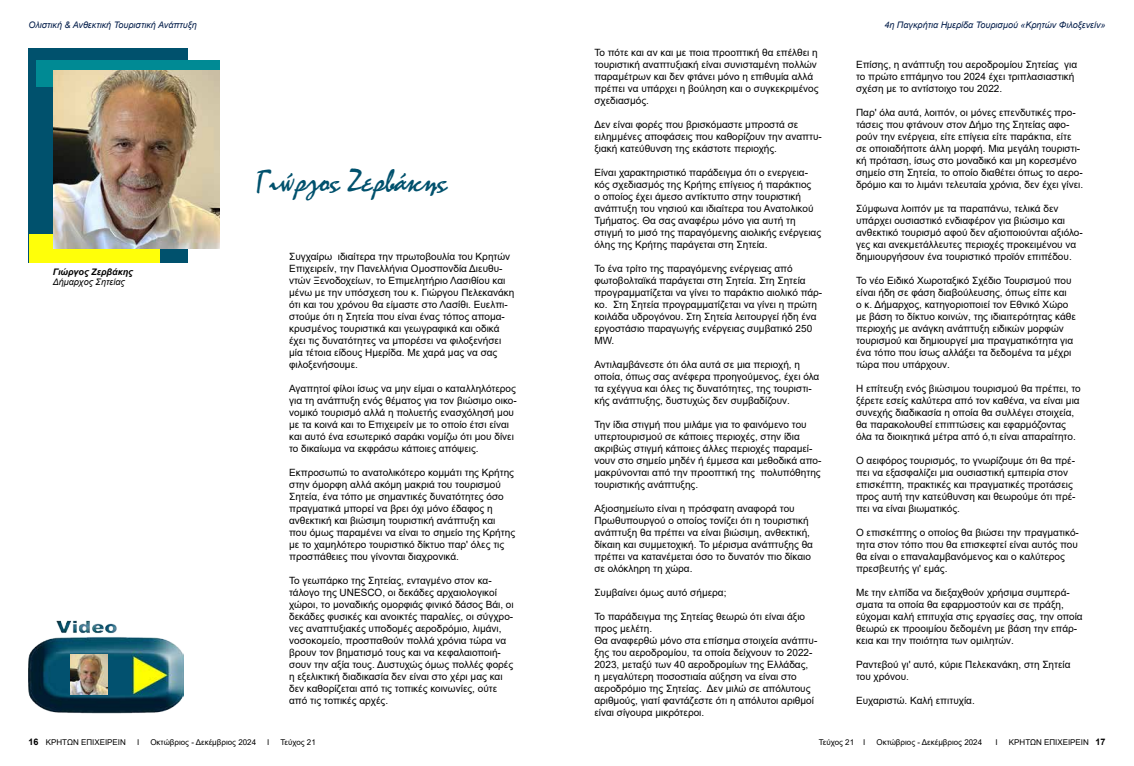
<style>
.page{position:relative;width:1134px;height:766px;background:#fff}
.page>*{position:absolute;margin:0;border:0;box-sizing:border-box;transform-origin:0 0}
.t1{font:32px "Mistral";color:#00516d}
.t2{font:10px/12px "Arial";color:#000}
.t3{font:italic 9px "Arial";color:#001b48}
.t4{font:italic 700 9px "Arial";color:#000}
.t5{font:italic 9px "Arial";color:#000}
.t6{font:8px "Arial";color:#000}
.s1{font-weight:700;font-size:9px}
</style>
<div class="page">
<div style="left:28px;top:48px;width:159px;height:214px;background:#00516d"></div>
<div style="left:29px;top:234px;width:131px;height:28px;background:#ffff09"></div>
<img style="left:28px;top:620px;width:155px;height:94px">
<img style="left:71px;top:654px;width:37px;height:40px">
<div style="left:36px;top:60px;width:184px;height:26px;background:#008a94"></div>
<img style="left:53px;top:71px;width:167px;height:177px">
<p class="t3" style="left:28px;top:19px;width:170px">Ολιστική &amp; Ανθεκτική Τουριστική Ανάπτυξη</p>
<p class="t4" style="left:53px;top:265px;width:82px">Γιώργος Ζερβάκης</p>
<p class="t5" style="left:53px;top:276px;width:74px">Δήμαρχος Σητείας</p>
<h1 class="t1" style="left:256px;top:162px;width:193px">Γιώργος Ζερβάκης</h1>
<p class="t2" style="left:289px;top:250px;width:227px">Συγχαίρω ιδιαίτερα την πρωτοβουλία του Κρητών Επιχειρείν, την Πανελλήνια Ομοσπονδία Διευθυ&shy;ντών Ξενοδοχείων, το Επιμελητήριο Λασιθίου και μένω με την υπόσχεση του κ. Γιώργου Πελεκανάκη ότι και του χρόνου θα είμαστε στο Λασίθι. Ευελπι&shy;στούμε ότι η Σητεία που είναι ένας τόπος απομα&shy;κρυσμένος τουριστικά και γεωγραφικά και οδικά έχει τις δυνατότητες να μπορέσει να φιλοξενήσει μία τέτοια είδους Ημερίδα. Με χαρά μας να σας φιλοξενήσουμε.</p>
<p class="t2" style="left:289px;top:382px;width:229px">Αγαπητοί φίλοι ίσως να μην είμαι ο καταλληλότερος για τη ανάπτυξη ενός θέματος για τον βιώσιμο οικο&shy;νομικό τουρισμό αλλά η πολυετής ενασχόλησή μου με τα κοινά και το Επιχειρείν με το οποίο έτσι είναι και αυτό ένα εσωτερικό σαράκι νομίζω ότι μου δίνει το δικαίωμα να εκφράσω κάποιες απόψεις.</p>
<p class="t2" style="left:289px;top:466px;width:228px">Εκπροσωπώ το ανατολικότερο κομμάτι της Κρήτης στην όμορφη αλλά ακόμη μακριά του τουρισμού Σητεία, ένα τόπο με σημαντικές δυνατότητες όσο πραγματικά μπορεί να βρει όχι μόνο έδαφος η ανθεκτική και βιώσιμη τουριστική ανάπτυξη και που όμως παραμένει να είναι το σημείο της Κρήτης με το χαμηλότερο τουριστικό δίκτυο παρ' όλες τις προσπάθειες που γίνονται διαχρονικά.</p>
<p class="t2" style="left:289px;top:574px;width:226px">Το γεωπάρκο της Σητείας, ενταγμένο στον κα&shy;τάλογο της UNESCO, οι δεκάδες αρχαιολογικοί χώροι, το μοναδικής ομορφιάς φινικό δάσος Βάι, οι δεκάδες φυσικές και ανοικτές παραλίες, οι σύγχρο&shy;νες αναπτυξιακές υποδομές αεροδρόμιο, λιμάνι, νοσοκομείο, προσπαθούν πολλά χρόνια τώρα να βρουν τον βηματισμό τους και να κεφαλαιοποιή&shy;σουν την αξία τους. Δυστυχώς όμως πολλές φορές η εξελικτική διαδικασία δεν είναι στο χέρι μας και δεν καθορίζεται από τις τοπικές κοινωνίες, ούτε από τις τοπικές αρχές.</p>
<p class="t2" style="left:594px;top:46px;width:226px">Το πότε και αν και με ποια προοπτική θα επέλθει η τουριστική αναπτυξιακή είναι συνισταμένη πολλών παραμέτρων και δεν φτάνει μόνο η επιθυμία αλλά πρέπει να υπάρχει η βούληση και ο συγκεκριμένος σχεδιασμός.</p>
<p class="t2" style="left:594px;top:118px;width:229px">Δεν είναι φορές που βρισκόμαστε μπροστά σε ειλημμένες αποφάσεις που καθορίζουν την αναπτυ&shy;ξιακή κατεύθυνση της εκάστοτε περιοχής.</p>
<p class="t2" style="left:594px;top:166px;width:228px">Είναι χαρακτηριστικό παράδειγμα ότι ο ενεργεια&shy;κός σχεδιασμός της Κρήτης επίγειος ή παράκτιος<br>ο οποίος έχει άμεσο αντίκτυπο στην τουριστική ανάπτυξη του νησιού και ιδιαίτερα του Ανατολικού Τμήματος. Θα σας αναφέρω μόνο για αυτή τη στιγμή το μισό της παραγόμενης αιολικής ενέργειας όλης της Κρήτης παράγεται στη Σητεία.</p>
<p class="t2" style="left:594px;top:262px;width:229px">Το ένα τρίτο της παραγόμενης ενέργειας από φωτοβολταϊκά παράγεται στη Σητεία. Στη Σητεία προγραμματίζεται να γίνει το παράκτιο αιολικό πάρ&shy;κο. Στη Σητεία προγραμματίζεται να γίνει η πρώτη κοιλάδα υδρογόνου. Στη Σητεία λειτουργεί ήδη ένα εργοστάσιο παραγωγής ενέργειας συμβατικό 250<br>ΜW.</p>
<p class="t2" style="left:594px;top:358px;width:226px">Αντιλαμβάνεστε ότι όλα αυτά σε μια περιοχή, η οποία, όπως σας ανέφερα προηγούμενος, έχει όλα τα εχέγγυα και όλες τις δυνατότητες, της τουριστι&shy;κής ανάπτυξης, δυστυχώς δεν συμβαδίζουν.</p>
<p class="t2" style="left:594px;top:418px;width:228px">Την ίδια στιγμή που μιλάμε για το φαινόμενο του υπερτουρισμού σε κάποιες περιοχές, στην ίδια ακριβώς στιγμή κάποιες άλλες περιοχές παραμεί&shy;νουν στο σημείο μηδέν ή έμμεσα και μεθοδικά απο&shy;μακρύνονται από την προοπτική της πολυπόθητης τουριστικής ανάπτυξης.</p>
<p class="t2" style="left:594px;top:502px;width:220px">Αξιοσημείωτο είναι η πρόσφατη αναφορά του Πρωθυπουργού ο οποίος τονίζει ότι η τουριστική ανάπτυξη θα πρέπει να είναι βιώσιμη, ανθεκτική, δίκαιη και συμμετοχική. Το μέρισμα ανάπτυξης θα πρέπει να κατανέμεται όσο το δυνατόν πιο δίκαιο σε ολόκληρη τη χώρα.</p>
<p class="t2" style="left:594px;top:586px;width:134px">Συμβαίνει όμως αυτό σήμερα;</p>
<p class="t2" style="left:594px;top:610px;width:224px">Το παράδειγμα της Σητείας θεωρώ ότι είναι άξιο προς μελέτη.<br>Θα αναφερθώ μόνο στα επίσημα στοιχεία ανάπτυ&shy;ξης του αεροδρομίου, τα οποία δείχνουν το 2022- 2023, μεταξύ των 40 αεροδρομίων της Ελλάδας,<br>η μεγαλύτερη ποσοστιαία αύξηση να είναι στο αεροδρόμιο της Σητείας. Δεν μιλώ σε απόλυτους αριθμούς, γιατί φαντάζεστε ότι η απόλυτοι αριθμοί είναι σίγουρα μικρότεροι.</p>
<p class="t3" style="left:884px;top:19px;width:223px">4η Παγκρήτια Ημερίδα Τουρισμού «Κρητών Φιλοξενείν»</p>
<p class="t2" style="left:856px;top:58px;width:223px">Επίσης, η ανάπτυξη του αεροδρομίου Σητείας για το πρώτο επτάμηνο του 2024 έχει τριπλασιαστική σχέση με το αντίστοιχο του 2022.</p>
<p class="t2" style="left:856px;top:106px;width:229px">Παρ' όλα αυτά, λοιπόν, οι μόνες επενδυτικές προ&shy;τάσεις που φτάνουν στον Δήμο της Σητείας αφο&shy;ρούν την ενέργεια, είτε επίγεια είτε παράκτια, είτε σε οποιαδήποτε άλλη μορφή. Μια μεγάλη τουριστι&shy;κή πρόταση, ίσως στο μοναδικό και μη κορεσμένο σημείο στη Σητεία, το οποίο διαθέτει όπως το αερο&shy;δρόμιο και το λιμάνι τελευταία χρόνια, δεν έχει γίνει.</p>
<p class="t2" style="left:856px;top:202px;width:228px">Σύμφωνα λοιπόν με τα παραπάνω, τελικά δεν υπάρχει ουσιαστικό ενδιαφέρον για βιώσιμο και ανθεκτικό τουρισμό αφού δεν αξιοποιούνται αξιόλο&shy;γες και ανεκμετάλλευτες περιοχές προκειμένου να δημιουργήσουν ένα τουριστικό προϊόν επιπέδου.</p>
<p class="t2" style="left:856px;top:274px;width:221px">Το νέο Ειδικό Χωροταξικό Σχέδιο Τουρισμού που είναι ήδη σε φάση διαβούλευσης, όπως είπε και<br>ο κ. Δήμαρχος, κατηγοριοποιεί τον Εθνικό Χώρο με βάση το δίκτυο κοινών, της ιδιαιτερότητας κάθε περιοχής με ανάγκη ανάπτυξη ειδικών μορφών τουρισμού και δημιουργεί μια πραγματικότητα για ένα τόπο που ίσως αλλάξει τα δεδομένα τα μέχρι τώρα που υπάρχουν.</p>
<p class="t2" style="left:856px;top:382px;width:226px">Η επίτευξη ενός βιώσιμου τουρισμού θα πρέπει, το ξέρετε εσείς καλύτερα από τον καθένα, να είναι μια συνεχής διαδικασία η οποία θα συλλέγει στοιχεία, θα παρακολουθεί επιπτώσεις και εφαρμόζοντας όλα τα διοικητικά μέτρα από ό,τι είναι απαραίτητο.</p>
<p class="t2" style="left:856px;top:454px;width:221px">Ο αειφόρος τουρισμός, το γνωρίζουμε ότι θα πρέ&shy;πει να εξασφαλίζει μια ουσιαστική εμπειρία στον επισκέπτη, πρακτικές και πραγματικές προτάσεις προς αυτή την κατεύθυνση και θεωρούμε ότι πρέ&shy;πει να είναι βιωματικός.</p>
<p class="t2" style="left:856px;top:526px;width:224px">Ο επισκέπτης ο οποίος θα βιώσει την πραγματικό&shy;τητα στον τόπο που θα επισκεφτεί είναι αυτός που θα είναι ο επαναλαμβανόμενος και ο καλύτερος πρεσβευτής γι' εμάς.</p>
<p class="t2" style="left:856px;top:586px;width:228px">Με την ελπίδα να διεξαχθούν χρήσιμα συμπερά&shy;σματα τα οποία θα εφαρμοστούν και σε πράξη, εύχομαι καλή επιτυχία στις εργασίες σας, την οποία θεωρώ εκ προοιμίου δεδομένη με βάση την επάρ&shy;κεια και την ποιότητα των ομιλητών.</p>
<p class="t2" style="left:856px;top:658px;width:216px">Ραντεβού γι' αυτό, κύριε Πελεκανάκη, στη Σητεία του χρόνου.</p>
<p class="t2" style="left:856px;top:694px;width:120px">Ευχαριστώ. Καλή επιτυχία.</p>
<p class="t6" style="left:28px;top:736px;width:99px"><span class="s1">16</span> ΚΡΗΤΩΝ ΕΠΙΧΕΙΡΕΙΝ</p>
<p class="t6" style="left:137px;top:736px;width:4px">Ι</p>
<p class="t6" style="left:150px;top:736px;width:107px">Οκτώβριος - Δεκέμβριος 2024</p>
<p class="t6" style="left:267px;top:736px;width:4px">Ι</p>
<p class="t6" style="left:280px;top:736px;width:37px">Τεύχος 21</p>
<p class="t6" style="left:819px;top:736px;width:48px">Τεύχος 21 Ι</p>
<p class="t6" style="left:876px;top:736px;width:107px">Οκτώβριος - Δεκέμβριος 2024</p>
<p class="t6" style="left:995px;top:736px;width:4px">Ι</p>
<p class="t6" style="left:1009px;top:736px;width:98px">ΚΡΗΤΩΝ ΕΠΙΧΕΙΡΕΙΝ <span class="s1">17</span></p>
</div>
